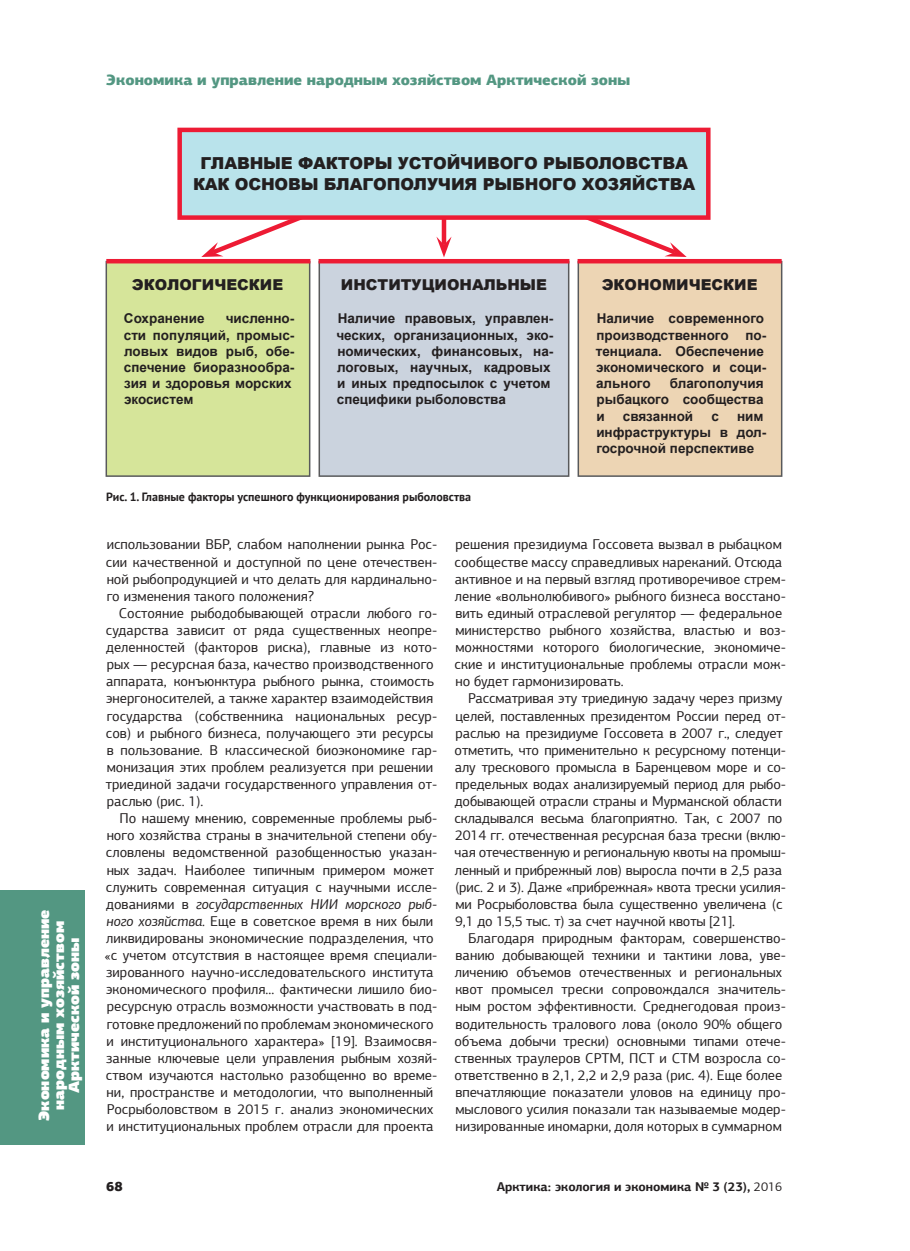
<style>
.page{position:relative;width:910px;height:1251px;background:#fff}
.page>*{position:absolute;margin:0;border:0;box-sizing:border-box;transform-origin:0 0}
.t1{font:900 16.5px/21px "Arial";letter-spacing:-.01em;color:#231f20;text-align:center}
.t2{font:900 15px/15px "PF Agora Sans Pro";color:#fff;text-align:center}
.t3{font:900 15px "PF Agora Sans Pro";color:#539782}
.t4{font:900 15px "Arial";color:#231f20}
.t5{font:14.25px/17.1px "PF Agora Sans Pro";color:#231f20}
.t6{font:700 13.5px/16.2px "Arial";color:#231f20}
.t7{font:900 13.5px "PF Agora Sans Pro";color:#231f20}
.t8{font:700 12.75px "PF Agora Sans Pro";color:#231f20}
.t9{font:700 12px "PT Sans";color:#231f20}
.s1{font-style:italic}
.s2{font-weight:400}
</style>
<div class="page">
<div style="left:0;top:890px;width:85px;height:254px;background:#539782"></div>
<div style="left:578px;top:261px;width:204px;height:215px;background:#edd5b4"></div>
<div style="left:578px;top:261px;width:204px;height:216px;border:2px solid #58595b"></div>
<div style="left:106px;top:261px;width:204px;height:215px;background:#d6e59a"></div>
<div style="left:106px;top:261px;width:204px;height:216px;border:2px solid #58595b"></div>
<div style="left:319px;top:261px;width:250px;height:215px;background:#cbd3de"></div>
<div style="left:319px;top:261px;width:250px;height:216px;border:2px solid #58595b"></div>
<svg style="left:201px;top:220px;width:99px;height:37px"></svg>
<svg style="left:588px;top:220px;width:99px;height:37px"></svg>
<hr style="left:442px;top:210px;width:4px;height:35px;background:#ed1b34">
<svg style="left:436px;top:236px;width:16px;height:21px"></svg>
<div style="left:180px;top:130px;width:528px;height:87px;background:#b9e3eb"></div>
<div style="left:177px;top:128px;width:533px;height:92px;border:4px solid #ed1b34"></div>
<hr style="left:106px;top:259px;width:204px;height:4px;background:#ed1b34">
<hr style="left:319px;top:259px;width:250px;height:4px;background:#ed1b34">
<hr style="left:578px;top:259px;width:204px;height:4px;background:#ed1b34">
<p class="t3" style="left:106px;top:74px;width:525px">Экономика и управление народным хозяйством Арктической зоны</p>
<p class="t1" style="left:193px;top:152px;width:504px">ГЛАВНЫЕ ФАКТОРЫ УСТОЙЧИВОГО РЫБОЛОВСТВА<br>КАК ОСНОВЫ БЛАГОПОЛУЧИЯ РЫБНОГО ХОЗЯЙСТВА</p>
<p class="t2" style="left:38px;top:1120px;width:213px;rotate:-90deg">Экономика и управление народным хозяйством<br>Арктической зоны</p>
<p class="t4" style="left:132px;top:273px;width:153px">ЭКОЛОГИЧЕСКИЕ</p>
<p class="t6" style="left:124px;top:310px;width:82px">Сохранение</p>
<p class="t6" style="left:124px;top:310px;width:172px;text-indent:102px">численно&shy;сти популяций, промыс&shy;ловых видов рыб, обе&shy;спечение биоразнообра&shy;зия и здоровья морских экосистем</p>
<p class="t4" style="left:341px;top:273px;width:208px">ИНСТИТУЦИОНАЛЬНЫЕ</p>
<p class="t6" style="left:336px;top:310px;width:218px">Наличие правовых, управлен&shy;ческих, организационных, эко&shy;номических, финансовых, на&shy;логовых, научных, кадровых и иных предпосылок с учетом специфики рыболовства</p>
<p class="t9" style="left:106px;top:488px;width:366px">Рис. 1. Главные факторы успешного функционирования рыболовства</p>
<p class="t4" style="left:602px;top:273px;width:157px">ЭКОНОМИЧЕСКИЕ</p>
<p class="t6" style="left:596px;top:310px;width:172px">Наличие современного про изводственного по&shy;тенциала. Обес печение экономического и соци&shy;ального</p>
<p class="t6" style="left:596px;top:375px;width:169px;text-align:justify;text-indent:73px">благополучия рыбацкого со общества и</p>
<p class="t6" style="left:623px;top:408px;width:72px">связанной</p>
<p class="t6" style="left:711px;top:408px;width:9px">с</p>
<p class="t6" style="left:596px;top:408px;width:172px;text-indent:141px">ним инфраструкту ры в дол&shy;госрочной перспективе</p>
<p class="t5" style="left:106px;top:537px;width:333px;text-align:justify">использовании ВБР, слабом наполнении рынка Рос&shy;сии качественной и доступной по цене отечествен&shy;ной рыбопродукцией и что делать для кардинально&shy;го изменения такого положения?</p>
<p class="t5" style="left:106px;top:605px;width:333px;text-indent:13px">Состояние рыбодобывающей отрасли любого го&shy;сударства зависит от ряда существенных неопре&shy;деленностей (факторов риска), главные из кото&shy;рых — ресурсная база, качество производственного аппарата, конъюнктура рыбного рынка, стоимость энергоносителей, а также характер взаимодействия государства (собственника национальных ресур&shy;сов) и рыбного бизнеса, получающего эти ресурсы в пользование. В классической биоэкономике гар&shy;монизация этих проблем реализуется при решении триединой задачи государственного управления от&shy;раслью (рис. 1).</p>
<p class="t5" style="left:105px;top:811px;width:334px;text-indent:15px">По нашему мнению, современные проблемы рыб&shy;ного хозяйства страны в значительной степени обу&shy;словлены ведомственной разобщенностью указан&shy;ных задач. Наиболее типичным примером может служить современная ситуация с научными иссле&shy;дованиями в <span class="s1">государственных НИИ морского рыб&shy;ного хозяйства.</span> Еще в советское время в них были ликвидированы экономические подразделения, что «с учетом отсутствия в настоящее время специали&shy;зированного научно-исследовательского института экономического профиля... фактически лишило био&shy;ресурсную отрасль возможности участвовать в под&shy;готовке предложений по проблемам экономического и институционального характера» [19]. Взаимосвя&shy;занные ключевые цели управления рыбным хозяй&shy;ством изучаются настолько разобщенно во време&shy;ни, пространстве и методологии, что выполненный Росрыболовством в 2015 г. анализ экономических и институциональных проблем отрасли для проекта</p>
<p class="t5" style="left:455px;top:537px;width:333px">решения президиума Госсовета вызвал в рыбацком сообществе массу справедливых нареканий. Отсюда активное и на первый взгляд противоречивое стрем&shy;ление «вольнолюбивого» рыбного бизнеса восстано&shy;вить единый отраслевой регулятор — федеральное министерство рыбного хозяйства, властью и воз&shy;можностями которого биологические, экономиче&shy;ские и институциональные проблемы отрасли мож&shy;но будет гармонизировать.</p>
<p class="t5" style="left:454px;top:691px;width:333px;text-indent:14px">Рассматривая эту триединую задачу через призму целей, поставленных президентом России перед от&shy;раслью на президиуме Госсовета в 2007 г., следует отметить, что применительно к ресурсному потенци&shy;алу трескового промысла в Баренцевом море и со&shy;предельных водах анализируемый период для рыбо&shy;добывающей отрасли страны и Мурманской области складывался весьма благоприятно. Так, с 2007 по 2014 гг. отечественная ресурсная база трески (вклю&shy;чая отечественную и региональную квоты на промыш&shy;ленный и прибрежный лов) выросла почти в 2,5 раза (рис. 2 и 3). Даже «прибрежная» квота трески усилия&shy;ми Росрыболовства была существенно увеличена (с 9,1 до 15,5 тыс. т) за счет научной квоты [21].</p>
<p class="t5" style="left:455px;top:930px;width:333px;text-indent:14px">Благодаря природным факторам, совершенство&shy;ванию добывающей техники и тактики лова, уве&shy;личению объемов отечественных и региональных квот промысел трески сопровождался значитель&shy;ным ростом эффективности. Среднегодовая произ&shy;водительность тралового лова (около 90% общего объема добычи трески) основными типами отече&shy;ственных траулеров СРТМ, ПСТ и СТМ возросла со&shy;ответственно в 2,1, 2,2 и 2,9 раза (рис. 4). Еще более впечатляющие показатели уловов на единицу про&shy;мыслового усилия показали так называемые модер&shy;низированные иномарки, доля которых в суммарном</p>
<p class="t7" style="left:106px;top:1180px;width:18px">68</p>
<p class="t8" style="left:497px;top:1181px;width:287px">Арктика: экология и экономика № 3 (23), <span class="s2">2016</span></p>
</div>
